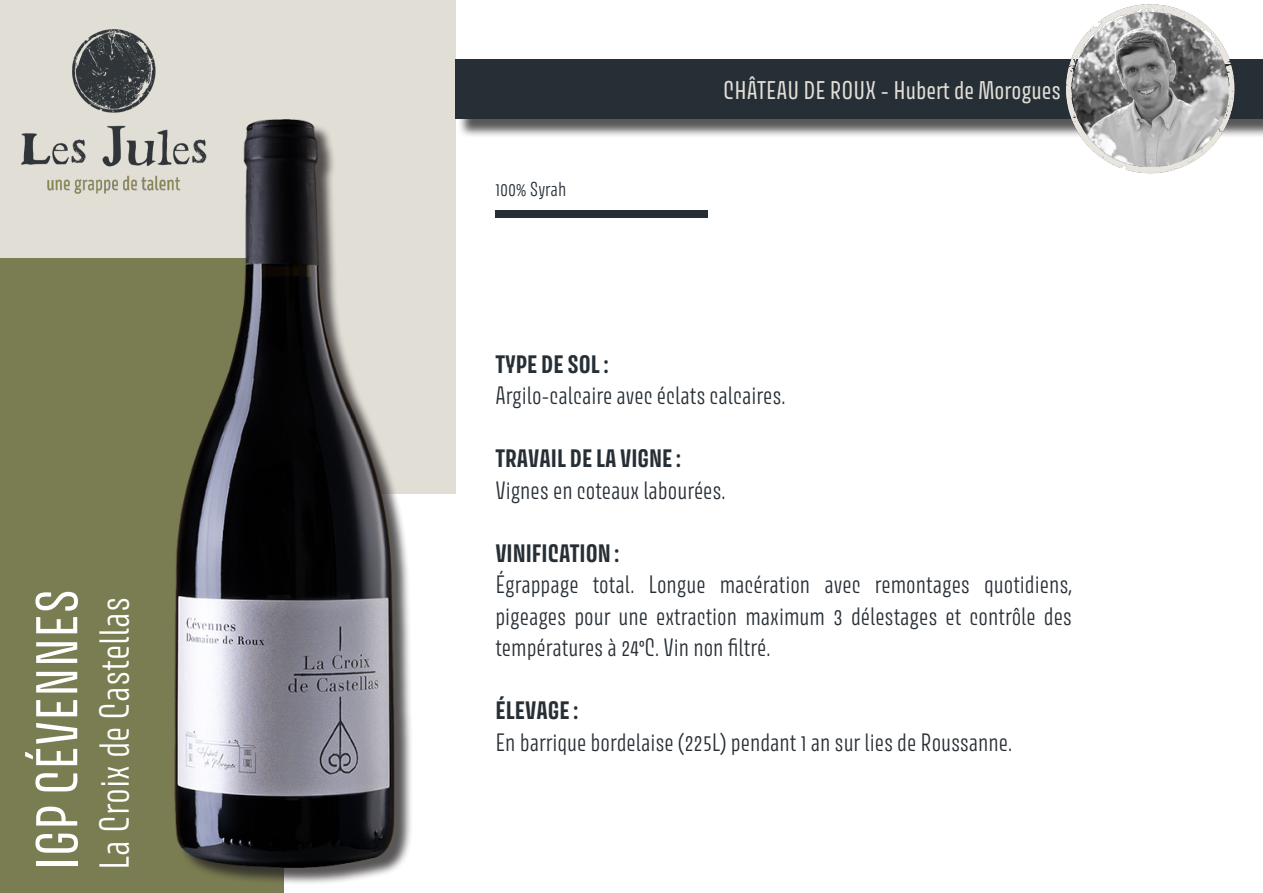
<style>
.page{position:relative;width:1263px;height:893px;background:#fff}
.page>*{position:absolute;margin:0;border:0;box-sizing:border-box;transform-origin:0 0}
.t1{font:52.5px "Avory I Latn";color:#fff}
.t2{font:300 37.5px "Avory I Latn";color:#fff}
.t3{font:22.95px "Avory I Latn";color:#e1ded6}
.t4{font:300 22.5px/31.5px "Avory I Latn";color:#272f36;text-align:justify}
.t5{font:700 22.5px "Avory I Latn";color:#272f36}
.t6{font:300 18px "Avory I Latn";color:#272f36}
</style>
<div class="page">
<div style="left:0;top:0;width:455px;height:494px;background:#e1ded6"></div>
<div style="left:0;top:258px;width:283px;height:635px;background:#7a7c52"></div>
<img style="left:21px;top:29px;width:153px;height:165px">
<div style="left:495px;top:211px;width:213px;height:7px;background:#272f36"></div>
<div style="left:177px;top:122px;width:236px;height:764px;background:#231f20;opacity:.75"></div>
<img style="left:174px;top:119px;width:221px;height:748px">
<div style="left:458px;top:62px;width:805px;height:76px;background:#231f20;opacity:.75"></div>
<div style="left:455px;top:59px;width:808px;height:60px;background:#272f36"></div>
<img style="left:1065px;top:4px;width:170px;height:170px">
<img style="left:1072px;top:13px;width:156px;height:153px">
<p class="t1" style="left:24px;top:870px;width:283px;rotate:-90deg">IGP CÉVENNES</p>
<p class="t2" style="left:91px;top:870px;width:274px;rotate:-90deg">La Croix de Castellas</p>
<p class="t6" style="left:495px;top:177px;width:73px">100% Syrah</p>
<p class="t3" style="left:723px;top:76px;width:339px">CHÂTEAU DE ROUX - Hubert de Morogues</p>
<p class="t5" style="left:495px;top:349px;width:115px">TYPE DE SOL :</p>
<p class="t4" style="left:495px;top:380px;width:292px">Argilo-calcaire avec éclats calcaires.</p>
<p class="t5" style="left:495px;top:444px;width:187px">TRAVAIL DE LA VIGNE :</p>
<p class="t4" style="left:495px;top:474px;width:232px">Vignes en coteaux labourées.</p>
<p class="t5" style="left:495px;top:538px;width:125px">VINIFICATION :</p>
<p class="t4" style="left:495px;top:569px;width:578px">Égrappage total. Longue macération avec remontages quotidiens, pigeages pour une extraction maximum 3 délestages et contrôle des températures à 24°C. Vin non filtré.</p>
<p class="t5" style="left:495px;top:696px;width:84px">ÉLEVAGE :</p>
<p class="t4" style="left:495px;top:726px;width:518px">En barrique bordelaise (225L) pendant 1 an sur lies de Roussanne.</p>
</div>
